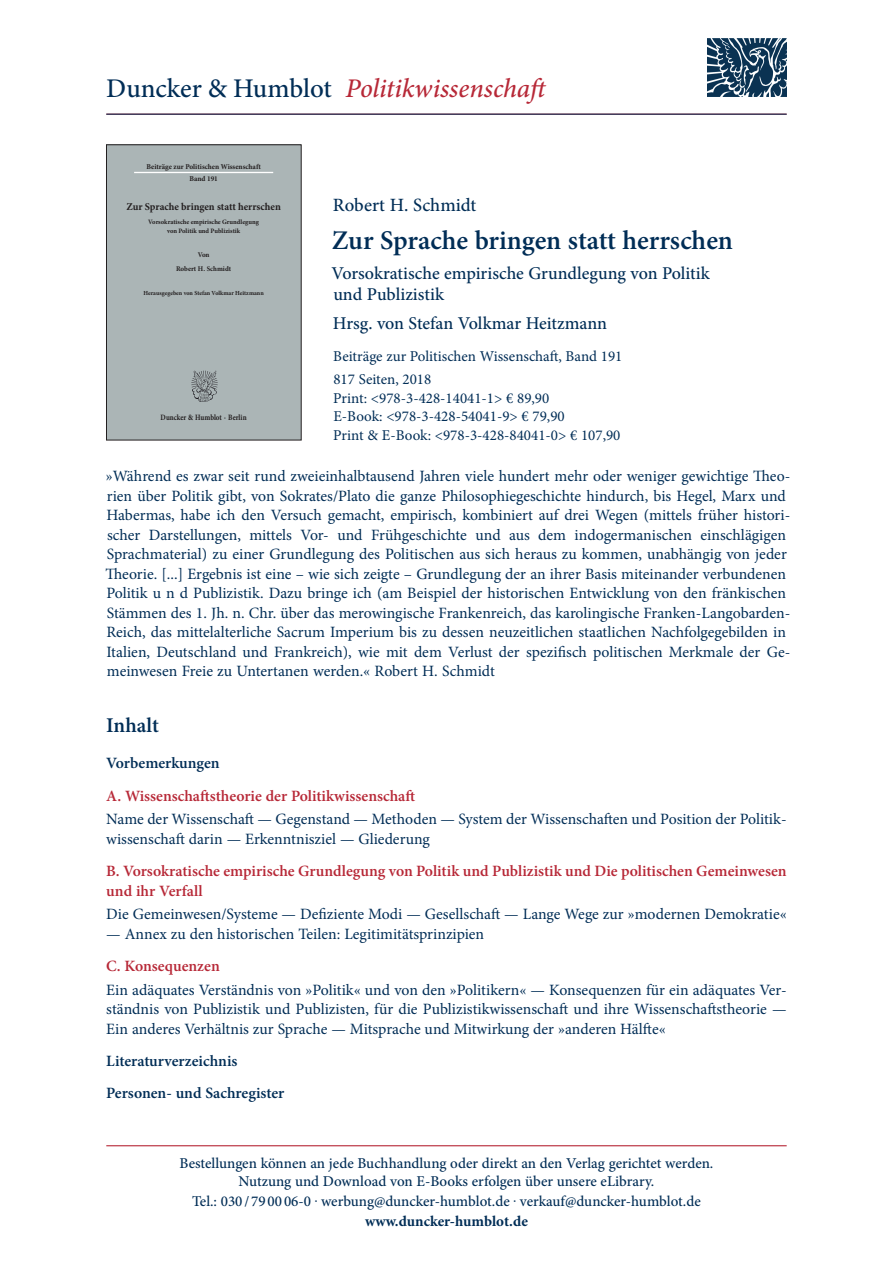
<style>
.page{position:relative;width:893px;height:1263px;background:#fff}
.page>*{position:absolute;margin:0;border:0;box-sizing:border-box;transform-origin:0 0}
.t1{font:italic 500 27px "Minion Pro";letter-spacing:-.005em;color:#b72837}
.t2{font:600 27px "Minion Pro";letter-spacing:-.005em;color:#002d56}
.t3{font:600 21px "Minion Pro";color:#002d56}
.t4{font:500 18.75px "Minion Pro";color:#002d56}
.t5{font:500 18px/21px "Minion Pro";letter-spacing:-.005em;color:#002d56}
.t6{font:15.75px/19.5px "Minion Pro";color:#002d56}
.t7{font:600 15.75px/19.5px "Minion Pro";color:#b72837}
.t8{font:600 15.75px/32.2px "Minion Pro";color:#002d56}
.t9{font:500 15px/18px "Minion Pro";color:#002d56;text-align:center}
.t10{font:15px/18.8px "Minion Pro";color:#002d56}
.t11{font:700 15px "Minion Pro";color:#002d56}
.t12{font:700 10.5px "Minion Pro";color:#231f20}
.t13{font:700 8.1px "Minion Pro";letter-spacing:-.005em;color:#231f20;scale:.86 1}
.t14{font:700 7.35px/12px "Minion Pro";color:#231f20;text-align:center}
.t15{font:700 7.2px/14.5px "Minion Pro";color:#231f20;text-align:center}
.t16{font:700 6.6px/8.6px "Minion Pro";color:#231f20;text-align:center}
.t17{font:700 6.15px "Minion Pro";color:#231f20}
.s1{font-style:normal;color:#002d56}
</style>
<div class="page">
<hr style="left:106px;top:1145px;width:681px;height:1px;background:#b72837">
<div style="left:106px;top:145px;width:195px;height:295px;background:#abb5b6"></div>
<hr style="left:134px;top:172px;width:139px;height:1px;background:#fff">
<img style="left:191px;top:370px;width:27px;height:32px">
<div style="left:106px;top:145px;width:195px;height:295px;border:1px solid #231f20"></div>
<img style="left:707px;top:38px;width:79px;height:59px">
<hr style="left:106px;top:114px;width:681px;height:1px;background:#002d56">
<h1 class="t1" style="left:106px;top:70px;width:445px"><span class="s1">Duncker &amp; Humblot</span> Politikwissenschaft</h1>
<p class="t14" style="left:146px;top:160px;width:116px">Beiträge zur Politischen Wissenschaft<br>Band 191</p>
<p class="t12" style="left:126px;top:199px;width:156px">Zur Sprache bringen statt herrschen</p>
<p class="t16" style="left:148px;top:218px;width:112px">Vorsokratische empirische Grundlegung von Politik und Publizistik</p>
<p class="t15" style="left:176px;top:247px;width:57px">Von<br>Robert H. Schmidt</p>
<p class="t17" style="left:144px;top:289px;width:122px">Herausgegeben von Stefan Volkmar Heitzmann</p>
<p class="t4" style="left:333px;top:192px;width:145px">Robert H. Schmidt</p>
<h1 class="t2" style="left:332px;top:222px;width:403px">Zur Sprache bringen statt herrschen</h1>
<p class="t5" style="left:331px;top:263px;width:380px">Vorsokratische empirische Grundlegung von Politik und Publizistik</p>
<p class="t5" style="left:333px;top:313px;width:276px">Hrsg. von Stefan Volkmar Heitzmann</p>
<p class="t10" style="left:333px;top:345px;width:291px;line-height:23px">Beiträge zur Politischen Wissenschaft, Band 191<br>817 Seiten, 2018</p>
<p class="t10" style="left:333px;top:389px;width:289px">Print: &lt;978-3-428-14041-1&gt; € 89,90<br>E-Book: &lt;978-3-428-54041-9&gt; € 79,90<br>Print &amp; E-Book: &lt;978-3-428-84041-0&gt; € 107,90</p>
<p class="t6" style="left:105px;top:467px;width:686px">»Während es zwar seit rund zweieinhalbtausend Jahren viele hundert mehr oder weniger gewichtige Theo&shy;rien über Politik gibt, von Sokrates/Plato die ganze Philosophiegeschichte hindurch, bis Hegel, Marx und Habermas, habe ich den Versuch gemacht, empirisch, kombiniert auf drei Wegen (mittels früher histori&shy;scher Darstellungen, mittels Vor- und Frühgeschichte und aus dem indogermanischen einschlägigen Sprachmaterial) zu einer Grundlegung des Politischen aus sich heraus zu kommen, unabhängig von jeder Theorie. [...] Ergebnis ist eine – wie sich zeigte – Grundlegung der an ihrer Basis miteinander verbundenen Politik u n d Publizistik. Dazu bringe ich (am Beispiel der historischen Entwicklung von den fränkischen Stämmen des 1. Jh. n. Chr. über das merowingische Frankenreich, das karolingische Franken-Langobarden-Reich, das mittelalterliche Sacrum Imperium bis zu dessen neuzeitlichen staatlichen Nachfolgegebilden in Italien, Deutschland und Frankreich), wie mit dem Verlust der spezifisch politischen Merkmale der Ge&shy;meinwesen Freie zu Untertanen werden.« Robert H. Schmidt</p>
<p class="t13" style="left:161px;top:412px;width:102px">Duncker &amp; Humblot · Berlin</p>
<h2 class="t3" style="left:106px;top:710px;width:54px">Inhalt</h2>
<p class="t8" style="left:106px;top:747px;width:115px">Vorbemerkungen</p>
<p class="t7" style="left:106px;top:786px;width:310px">A. Wissenschaftstheorie der Politikwissenschaft</p>
<p class="t6" style="left:106px;top:810px;width:682px">Name der Wissenschaft — Gegenstand — Methoden — System der Wissenschaften und Position der Politik&shy;wissenschaft darin — Erkenntnisziel — Gliederung</p>
<p class="t7" style="left:106px;top:861px;width:682px">B. Vorsokratische empirische Grundlegung von Politik und Publizistik und Die politischen Gemeinwesen und ihr Verfall</p>
<p class="t6" style="left:106px;top:905px;width:682px">Die Gemeinwesen/Systeme — Defiziente Modi — Gesellschaft — Lange Wege zur »modernen Demokratie«</p>
<p class="t6" style="left:106px;top:924px;width:379px">— Annex zu den historischen Teilen: Legitimitätsprinzipien</p>
<p class="t7" style="left:106px;top:956px;width:115px">C. Konsequenzen</p>
<p class="t6" style="left:106px;top:980px;width:682px;text-align:justify">Ein adäquates Verständnis von »Politik« und von den »Politikern« — Konsequenzen für ein adäquates Ver&shy;ständnis von Publizistik und Publizisten, für die Publizistikwissenschaft und ihre Wissenschaftstheorie — Ein anderes Verhältnis zur Sprache — Mitsprache und Mitwirkung der »anderen Hälfte«</p>
<p class="t8" style="left:106px;top:1045px;width:180px">Literaturverzeichnis<br>Personen- und Sachregister</p>
<p class="t9" style="left:179px;top:1154px;width:535px">Bestellungen können an jede Buchhandlung oder direkt an den Verlag gerichtet werden.<br>Nutzung und Download von E-Books erfolgen über unsere eLibrary.</p>
<p class="t9" style="left:192px;top:1192px;width:510px">Tel.: 030 / 79 00 06-0 . werbung@duncker-humblot.de . verkauf@duncker-humblot.de</p>
<p class="t11" style="left:365px;top:1210px;width:164px">www.duncker-humblot.de</p>
</div>
